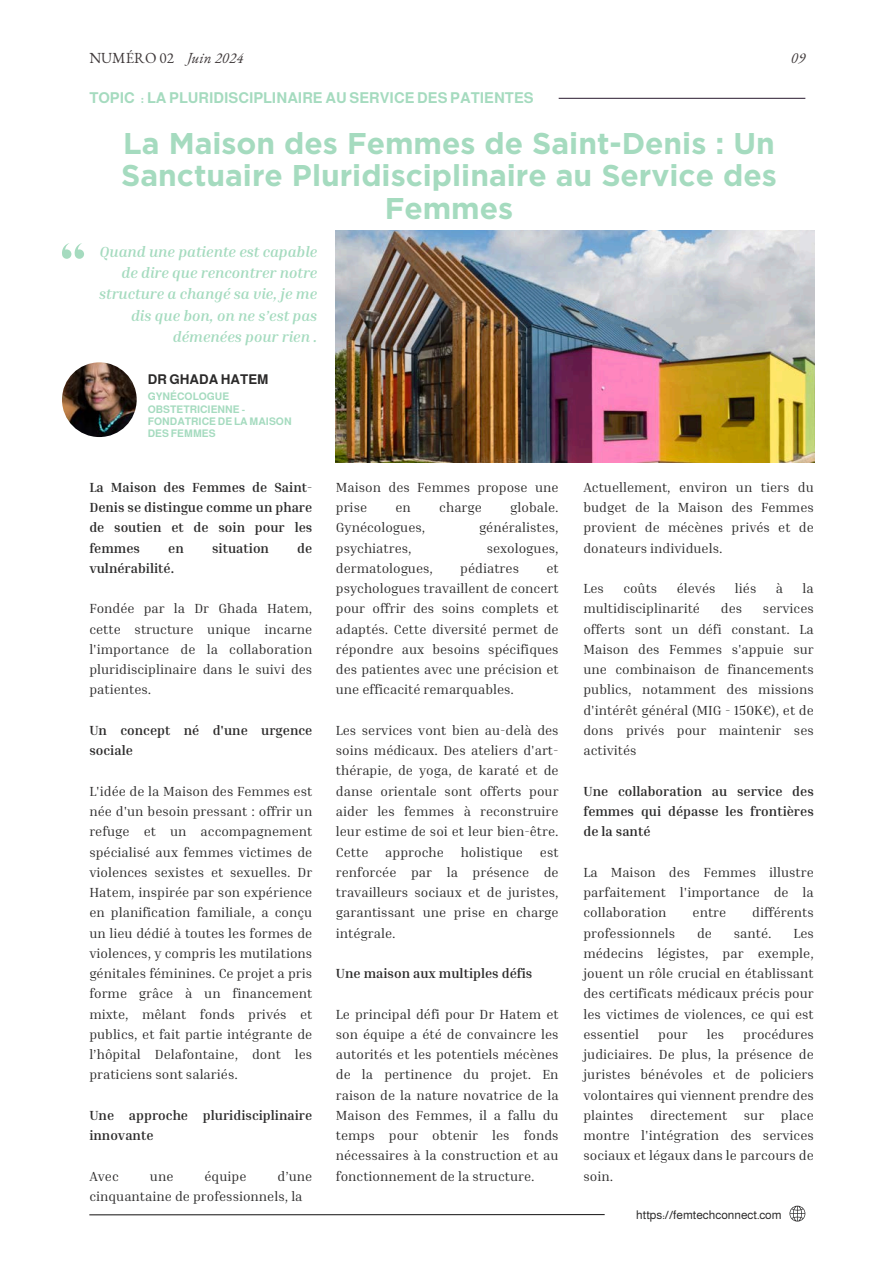
<style>
.page{position:relative;width:894px;height:1264px;background:#fff}
.page>*{position:absolute;margin:0;border:0;box-sizing:border-box;transform-origin:0 0}
.t1{font:700 30px/32.7px "Gotham";color:#a5dbbf;text-align:center}
.t2{font:italic 700 15px/21.3px "Inria Serif";color:#a5dbbf;text-align:right}
.t3{font:700 15px "Almarai";color:#a5dbbf}
.t4{font:15px "EB Garamond";color:#3f393a}
.t5{font:italic 15px "EB Garamond";color:#3f393a}
.t6{font:13.5px/20.2px "Inria Serif";color:#2b2a2a;text-align:justify}
.t7{font:700 13.5px/20.2px "Inria Serif";color:#2b2a2a;text-align:justify}
.t8{font:700 13.5px "Almarai";color:#2b2a2a}
.t9{font:12px "Almarai";color:#2b2a2a}
.t10{font:700 10.5px/12.3px "Almarai";color:#a5dbbf}
.s1{font-style:italic}
</style>
<div class="page">
<img style="left:336px;top:230px;width:478px;height:232px">
<svg style="left:789px;top:1205px;width:16px;height:16px"></svg>
<hr style="left:89px;top:1213px;width:515px;height:2px;background:#2b2a2a">
<hr style="left:558px;top:98px;width:247px;height:1px;background:#3f3245">
<img style="left:62px;top:362px;width:75px;height:75px;border-radius:50%">
<svg style="left:62px;top:243px;width:22px;height:16px"></svg>
<p class="t4" style="left:89px;top:48px;width:156px">NUMÉRO 02 <span class="s1">Juin 2024</span></p>
<p class="t5" style="left:790px;top:48px;width:16px">09</p>
<p class="t3" style="left:89px;top:89px;width:445px">TOPIC : LA PLURIDISCIPLINAIRE AU SERVICE DES PATIENTES</p>
<h1 class="t1" style="left:121px;top:126px;width:657px">La Maison des Femmes de Saint-Denis : Un<br>Sanctuaire Pluridisciplinaire au Service des<br>Femmes</h1>
<p class="t2" style="left:99px;top:240px;width:219px">Quand une patiente est capable de dire que rencontrer notre structure a changé sa vie, je me dis que bon, on ne s’est pas démenées pour rien .</p>
<p class="t8" style="left:148px;top:371px;width:122px">DR GHADA HATEM</p>
<p class="t10" style="left:148px;top:390px;width:145px">GYNÉCOLOGUE<br>OBSTETRICIENNE -<br>FONDATRICE DE LA MAISON<br>DES FEMMES</p>
<p class="t7" style="left:89px;top:476px;width:224px">La Maison des Femmes de Saint-Denis se distingue comme un phare de soutien et de soin pour les femmes</p>
<p class="t7" style="left:168px;top:537px;width:17px">en</p>
<p class="t7" style="left:212px;top:537px;width:58px">situation</p>
<p class="t7" style="left:297px;top:537px;width:17px">de</p>
<p class="t7" style="left:89px;top:557px;width:86px">vulnérabilité.</p>
<p class="t6" style="left:89px;top:598px;width:224px">Fondée par la Dr Ghada Hatem, cette structure unique incarne l'importance de la collaboration pluridisciplinaire dans le suivi des patientes.</p>
<p class="t7" style="left:89px;top:719px;width:224px">Un concept né d'une urgence sociale</p>
<p class="t6" style="left:89px;top:780px;width:224px">L'idée de la Maison des Femmes est née d'un besoin pressant : offrir un refuge et un accompagnement spécialisé aux femmes victimes de violences sexistes et sexuelles. Dr Hatem, inspirée par son expérience en planification familiale, a conçu un lieu dédié à toutes les formes de violences, y compris les mutilations génitales féminines. Ce projet a pris forme grâce à un financement mixte, mêlant fonds privés et publics, et fait partie intégrante de l’hôpital Delafontaine, dont les praticiens sont salariés.</p>
<p class="t7" style="left:89px;top:1104px;width:224px">Une approche pluridisciplinaire innovante</p>
<p class="t6" style="left:89px;top:1165px;width:31px">Avec</p>
<p class="t6" style="left:150px;top:1165px;width:25px">une</p>
<p class="t6" style="left:204px;top:1165px;width:43px">équipe</p>
<p class="t6" style="left:89px;top:1165px;width:224px;text-indent:188px">d’une cinquantaine de professionnels, la</p>
<p class="t6" style="left:336px;top:476px;width:224px">Maison des Femmes propose une prise</p>
<p class="t6" style="left:395px;top:497px;width:17px">en</p>
<p class="t6" style="left:439px;top:497px;width:44px">charge</p>
<p class="t6" style="left:510px;top:497px;width:50px">globale.</p>
<p class="t6" style="left:336px;top:517px;width:91px">Gynécologues,</p>
<p class="t6" style="left:479px;top:517px;width:81px">généralistes,</p>
<p class="t6" style="left:336px;top:537px;width:77px">psychiatres,</p>
<p class="t6" style="left:486px;top:537px;width:73px">sexologues,</p>
<p class="t6" style="left:336px;top:557px;width:99px">dermatologues,</p>
<p class="t6" style="left:460px;top:557px;width:60px">pédiatres</p>
<p class="t6" style="left:336px;top:557px;width:224px;text-indent:210px">et psychologues travaillent de concert pour offrir des soins complets et adaptés. Cette diversité permet de répondre aux besoins spécifiques des patientes avec une précision et une efficacité remarquables.</p>
<p class="t6" style="left:336px;top:719px;width:224px">Les services vont bien au-delà des soins médicaux. Des ateliers d'art&shy;thérapie, de yoga, de karaté et de danse orientale sont offerts pour aider les femmes à reconstruire leur estime de soi et leur bien-être.<br>Cette approche holistique est renforcée par la présence de travailleurs sociaux et de juristes, garantissant une prise en charge intégrale.</p>
<p class="t7" style="left:336px;top:962px;width:198px">Une maison aux multiples défis</p>
<p class="t6" style="left:336px;top:1003px;width:224px">Le principal défi pour Dr Hatem et son équipe a été de convaincre les autorités et les potentiels mécènes de la pertinence du projet. En raison de la nature novatrice de la Maison des Femmes, il a fallu du temps pour obtenir les fonds nécessaires à la construction et au fonctionnement de la structure.</p>
<p class="t6" style="left:583px;top:476px;width:232px">Actuellement, environ un tiers du budget de la Maison des Femmes provient de mécènes privés et de donateurs individuels.</p>
<p class="t6" style="left:583px;top:578px;width:22px">Les</p>
<p class="t6" style="left:623px;top:578px;width:36px">coûts</p>
<p class="t6" style="left:676px;top:578px;width:40px">élevés</p>
<p class="t6" style="left:734px;top:578px;width:23px">liés</p>
<p class="t6" style="left:775px;top:578px;width:9px">à</p>
<p class="t6" style="left:802px;top:578px;width:13px">la</p>
<p class="t6" style="left:583px;top:598px;width:118px">multidisciplinarité</p>
<p class="t6" style="left:720px;top:598px;width:23px">des</p>
<p class="t6" style="left:583px;top:598px;width:232px;text-indent:179px">services offerts sont un défi constant. La Maison des Femmes s'appuie sur une combinaison de financements publics, notamment des missions d'intérêt général (MIG - 150K€), et de dons privés pour maintenir ses activités</p>
<p class="t7" style="left:583px;top:780px;width:232px">Une collaboration au service des femmes qui dépasse les frontières de la santé</p>
<p class="t6" style="left:583px;top:861px;width:232px">La Maison des Femmes illustre parfaitement l'importance de la collaboration</p>
<p class="t6" style="left:692px;top:902px;width:35px">entre</p>
<p class="t6" style="left:752px;top:902px;width:63px">différents</p>
<p class="t6" style="left:583px;top:922px;width:93px">professionnels</p>
<p class="t6" style="left:696px;top:922px;width:16px">de</p>
<p class="t6" style="left:733px;top:922px;width:39px">santé.</p>
<p class="t6" style="left:583px;top:922px;width:232px;text-indent:210px">Les médecins légistes, par exemple, jouent un rôle crucial en établissant des certificats médicaux précis pour les victimes de violences, ce qui est essentiel</p>
<p class="t6" style="left:583px;top:1023px;width:232px;text-indent:160px">procédures judiciaires. De plus, la présence de juristes bénévoles et de policiers volontaires qui viennent prendre des plaintes directement sur place montre l'intégration des services sociaux et légaux dans le parcours de soin.</p>
<p class="t9" style="left:636px;top:1207px;width:147px">https://femtechconnect.com</p>
<p class="t6" style="left:658px;top:1023px;width:31px">pour</p>
<p class="t6" style="left:706px;top:1023px;width:19px">les</p>
</div>
